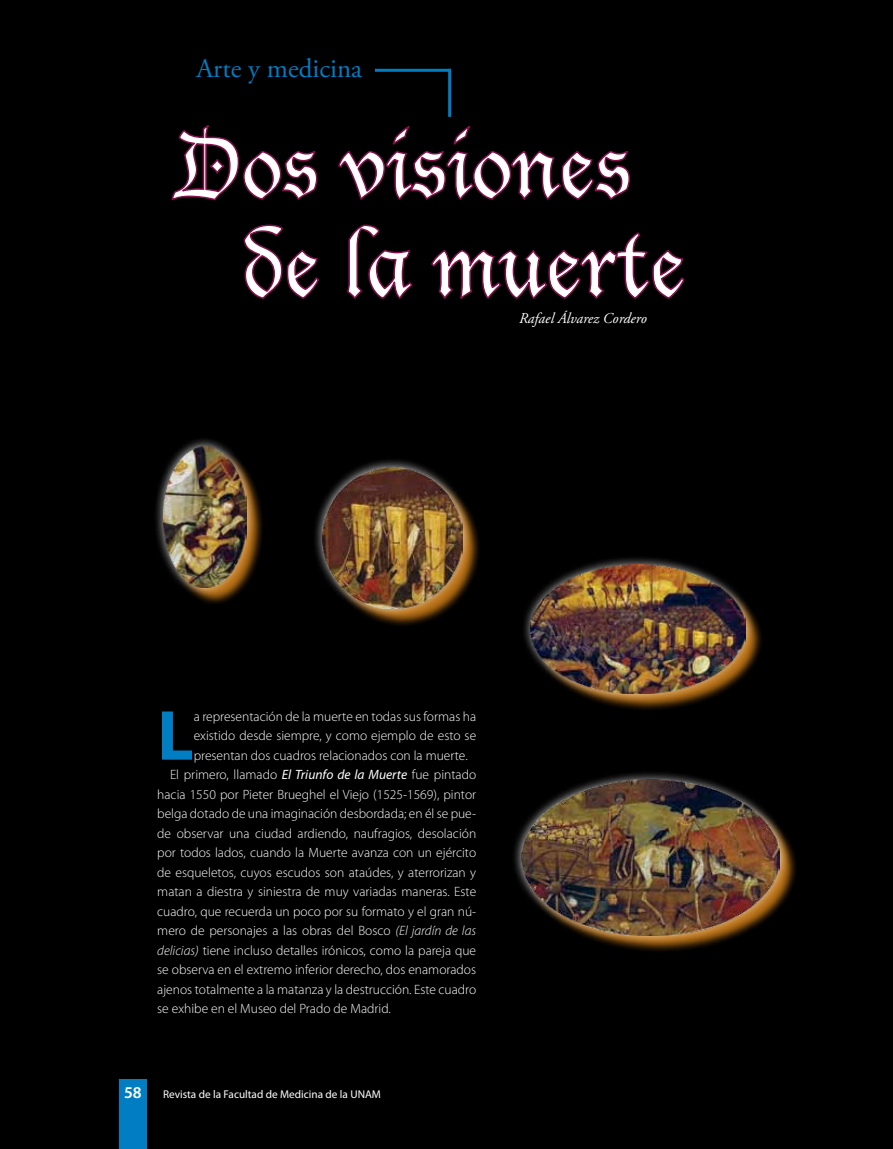
<style>
.page{position:relative;width:893px;height:1149px;background:#fff}
.page>*{position:absolute;margin:0;border:0;box-sizing:border-box;transform-origin:0 0}
.t1{font:84px/99px "Lucida Blackletter";color:#fff}
.t2{font:700 71.4px "Myriad Pro";color:#007dc3}
.t3{font:27px "Adobe Garamond Pro";color:#007dc3}
.t4{font:600 16.5px "Myriad Pro";color:#fff}
.t5{font:italic 15px "Adobe Garamond Pro";color:#fff}
.t6{font:300 13.5px "Myriad Pro";color:#fff}
.t7{font:11.25px "Myriad Pro";color:#fff}
.s1{font-weight:400;font-style:italic}
.s2{font-style:italic}
</style>
<div class="page">
<div style="left:0;top:0;width:893px;height:1148px;background:#000"></div>
<div style="left:119px;top:1079px;width:28px;height:69px;background:#007dc3"></div>
<hr style="left:448px;top:69px;width:3px;height:48px;background:#007dc3">
<hr style="left:375px;top:69px;width:75px;height:3px;background:#007dc3">
<div style="left:167px;top:118px;width:529px;height:188px;background:#000"></div>
<svg style="left:171px;top:125px;width:147px;height:76px"></svg>
<svg style="left:338px;top:126px;width:292px;height:74px"></svg>
<svg style="left:243px;top:224px;width:76px;height:75px"></svg>
<svg style="left:347px;top:224px;width:66px;height:75px"></svg>
<svg style="left:431px;top:232px;width:254px;height:67px"></svg>
<div style="left:533px;top:567px;width:231px;height:144px;background:#f8971d;opacity:.75"></div>
<div style="left:521px;top:555px;width:233px;height:148px;background:#fff;opacity:.75"></div>
<img style="left:531px;top:564px;width:215px;height:129px">
<div style="left:524px;top:781px;width:274px;height:172px;background:#f8971d;opacity:.75"></div>
<div style="left:512px;top:769px;width:277px;height:175px;background:#fff;opacity:.75"></div>
<img style="left:521px;top:779px;width:259px;height:155px">
<div style="left:165px;top:448px;width:100px;height:157px;background:#f8971d;opacity:.75"></div>
<div style="left:153px;top:436px;width:103px;height:159px;background:#fff;opacity:.75"></div>
<img style="left:163px;top:446px;width:83px;height:141px">
<div style="left:325px;top:469px;width:156px;height:158px;background:#f8971d;opacity:.75"></div>
<div style="left:313px;top:457px;width:159px;height:161px;background:#fff;opacity:.75"></div>
<img style="left:322px;top:467px;width:141px;height:141px">
<h3 class="t3" style="left:196px;top:52px;width:167px">Arte y medicina</h3>
<h1 class="t1" style="left:243px;top:117px;width:445px;text-indent:-67px">Dos visiones de la muerte</h1>
<p class="t5" style="left:519px;top:309px;width:129px">Rafael Álvarez Cordero</p>
<h2 class="t2" style="left:157px;top:688px;width:32px">L</h2>
<p class="t6" style="left:194px;top:707px;width:284px">a representación de la muerte en todas sus formas ha</p>
<p class="t6" style="left:194px;top:727px;width:284px">existido desde siempre, y como ejemplo de esto se</p>
<p class="t6" style="left:194px;top:746px;width:275px">presentan dos cuadros relacionados con la muerte.</p>
<p class="t6" style="left:170px;top:766px;width:308px">El primero, llamado <span class="s1">El Triunfo de la Muerte</span> fue pintado</p>
<p class="t6" style="left:157px;top:785px;width:320px">hacia 1550 por Pieter Brueghel el Viejo (1525-1569), pintor</p>
<p class="t6" style="left:157px;top:805px;width:320px">belga dotado de una imaginación desbordada; en él se pue-</p>
<p class="t6" style="left:157px;top:824px;width:320px">de observar una ciudad ardiendo, naufragios, desolación</p>
<p class="t6" style="left:157px;top:844px;width:320px">por todos lados, cuando la Muerte avanza con un ejército</p>
<p class="t6" style="left:157px;top:863px;width:320px">de esqueletos, cuyos escudos son ataúdes, y aterrorizan y</p>
<p class="t6" style="left:157px;top:883px;width:320px">matan a diestra y siniestra de muy variadas maneras. Este</p>
<p class="t6" style="left:157px;top:902px;width:320px">cuadro, que recuerda un poco por su formato y el gran nú-</p>
<p class="t6" style="left:157px;top:922px;width:320px">mero de personajes a las obras del Bosco <span class="s2">(El jardín de las</span></p>
<p class="t6" style="left:157px;top:941px;width:320px"><span class="s2">delicias)</span> tiene incluso detalles irónicos, como la pareja que</p>
<p class="t6" style="left:157px;top:961px;width:320px">se observa en el extremo inferior derecho, dos enamorados</p>
<p class="t6" style="left:157px;top:980px;width:320px">ajenos totalmente a la matanza y la destrucción. Este cuadro</p>
<p class="t6" style="left:157px;top:1000px;width:235px">se exhibe en el Museo del Prado de Madrid.</p>
<p class="t4" style="left:124px;top:1081px;width:19px">58</p>
<p class="t7" style="left:163px;top:1086px;width:219px">Revista de la Facultad de Medicina de la UNAM</p>
</div>
